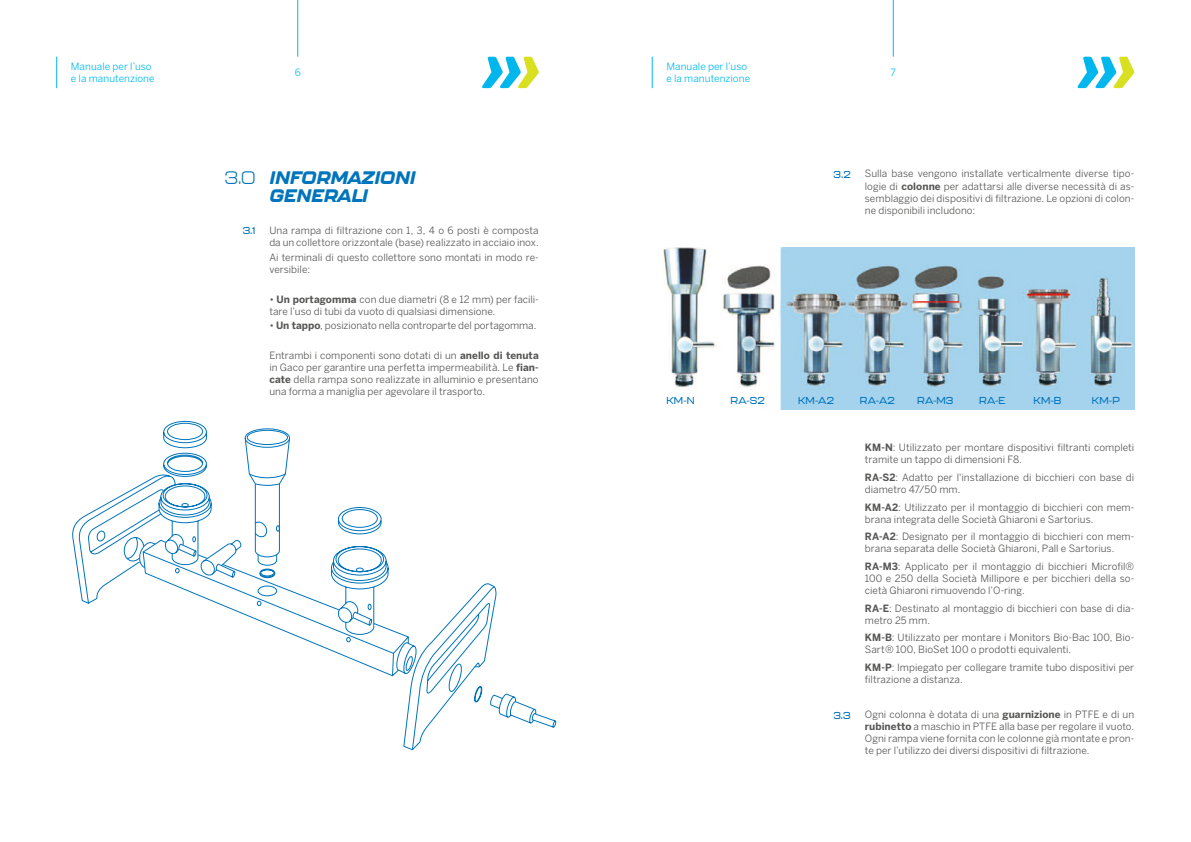
<style>
.page{position:relative;width:1191px;height:842px;background:#fff}
.page>*{position:absolute;margin:0;border:0;box-sizing:border-box;transform-origin:0 0}
.t1{font:italic 800 18px/18px "Kallisto";color:#0074bc}
.t2{font:300 18px "Kallisto";color:#0074bc}
.t3{font:10px/12px "Benton Sans";letter-spacing:.005em;color:#575756}
.t4{font:10px/12px "Benton Sans";letter-spacing:.005em;color:#00b9ee}
.t5{font:500 10px "Kallisto";letter-spacing:.02em;color:#0074bc}
.s1{font-weight:700}
</style>
<div class="page">
<svg style="left:1077px;top:57px;width:57px;height:31px"></svg>
<svg style="left:482px;top:57px;width:57px;height:31px"></svg>
<hr style="left:651px;top:57px;width:1px;height:31px;background:#00b7ed">
<hr style="left:56px;top:57px;width:1px;height:31px;background:#00b7ed">
<hr style="left:892px;top:0;width:1px;height:57px;background:#00b7ed">
<hr style="left:297px;top:0;width:1px;height:57px;background:#00b7ed">
<img style="left:663px;top:248px;width:471px;height:162px">
<svg style="left:496px;top:590px;width:61px;height:138px"></svg>
<svg style="left:163px;top:421px;width:127px;height:53px"></svg>
<svg style="left:72px;top:474px;width:424px;height:277px"></svg>
<p class="t4" style="left:71px;top:60px;width:85px">Manuale per l’uso e la manutenzione</p>
<p class="t4" style="left:295px;top:66px;width:8px">6</p>
<p class="t4" style="left:890px;top:66px;width:7px">7</p>
<p class="t4" style="left:666px;top:60px;width:85px">Manuale per l’uso e la manutenzione</p>
<h1 class="t2" style="left:225px;top:167px;width:32px">3.0</h1>
<p class="t5" style="left:243px;top:225px;width:14px">3.1</p>
<h1 class="t1" style="left:270px;top:168px;width:147px">INFORMAZIONI<br>GENERALI</h1>
<p class="t3" style="left:269px;top:224px;width:271px">Una rampa di filtrazione con 1, 3, 4 o 6 posti è composta da un collettore orizzontale (base) realizzato in acciaio inox.</p>
<p class="t3" style="left:269px;top:251px;width:271px">Ai terminali di questo collettore sono montati in modo re&shy;versibile:</p>
<p class="t3" style="left:269px;top:293px;width:271px">• <span class="s1">Un portagomma</span> con due diametri (8 e 12 mm) per facili&shy;tare l’uso di tubi da vuoto di qualsiasi dimensione.</p>
<p class="t3" style="left:269px;top:320px;width:268px">• <span class="s1">Un tappo</span>, posizionato nella controparte del portagomma.</p>
<p class="t3" style="left:269px;top:349px;width:271px;text-align:justify">Entrambi i componenti sono dotati di un <span class="s1">anello di tenuta </span>in Gaco per garantire una perfetta impermeabilità. Le <span class="s1">fian&shy;cate</span> della rampa sono realizzate in alluminio e presentano una forma a maniglia per agevolare il trasporto.</p>
<p class="t5" style="left:833px;top:168px;width:19px">3.2</p>
<p class="t3" style="left:865px;top:168px;width:271px;text-align:justify">Sulla base vengono installate verticalmente diverse tipo&shy;logie di <span class="s1">colonne</span> per adattarsi alle diverse necessità di as&shy;semblaggio dei dispositivi di filtrazione. Le opzioni di colon&shy;ne disponibili includono:</p>
<p class="t5" style="left:666px;top:395px;width:30px">KM-N</p>
<p class="t5" style="left:730px;top:395px;width:36px">RA-S2</p>
<p class="t5" style="left:798px;top:395px;width:37px">KM-A2</p>
<p class="t5" style="left:860px;top:395px;width:36px">RA-A2</p>
<p class="t5" style="left:917px;top:395px;width:38px">RA-M3</p>
<p class="t5" style="left:979px;top:395px;width:28px">RA-E</p>
<p class="t5" style="left:1033px;top:395px;width:30px">KM-B</p>
<p class="t5" style="left:1091px;top:395px;width:30px">KM-P</p>
<p class="t5" style="left:833px;top:710px;width:19px">3.3</p>
<p class="t3" style="left:865px;top:441px;width:271px"><span class="s1">KM-N</span>: Utilizzato per montare dispositivi filtranti completi tramite un tappo di dimensioni F8.</p>
<p class="t3" style="left:865px;top:471px;width:271px"><span class="s1">RA-S2</span>: Adatto per l'installazione di bicchieri con base di diametro 47/50 mm.</p>
<p class="t3" style="left:865px;top:501px;width:271px"><span class="s1">KM-A2</span>: Utilizzato per il montaggio di bicchieri con mem&shy;brana integrata delle Società Ghiaroni e Sartorius.</p>
<p class="t3" style="left:865px;top:530px;width:271px"><span class="s1">RA-A2</span>: Designato per il montaggio di bicchieri con mem&shy;brana separata delle Società Ghiaroni, Pall e Sartorius.</p>
<p class="t3" style="left:865px;top:560px;width:271px;text-align:justify"><span class="s1">RA-M3</span>: Applicato per il montaggio di bicchieri Microfil® 100 e 250 della Società Millipore e per bicchieri della so&shy;cietà Ghiaroni rimuovendo l’O-ring.</p>
<p class="t3" style="left:865px;top:602px;width:271px"><span class="s1">RA-E</span>: Destinato al montaggio di bicchieri con base di dia&shy;metro 25 mm.</p>
<p class="t3" style="left:865px;top:631px;width:271px"><span class="s1">KM-B</span>: Utilizzato per montare i Monitors Bio-Bac 100, Bio-<br>Sart® 100, BioSet 100 o prodotti equivalenti.</p>
<p class="t3" style="left:865px;top:661px;width:271px"><span class="s1">KM-P</span>: Impiegato per collegare tramite tubo dispositivi per filtrazione a distanza.</p>
<p class="t3" style="left:865px;top:708px;width:271px;text-align:justify">Ogni colonna è dotata di una <span class="s1">guarnizione</span> in PTFE e di un <span class="s1">rubinetto</span> a maschio in PTFE alla base per regolare il vuoto.<br>Ogni rampa viene fornita con le colonne già montate e pron&shy;te per l’utilizzo dei diversi dispositivi di filtrazione.</p>
</div>
